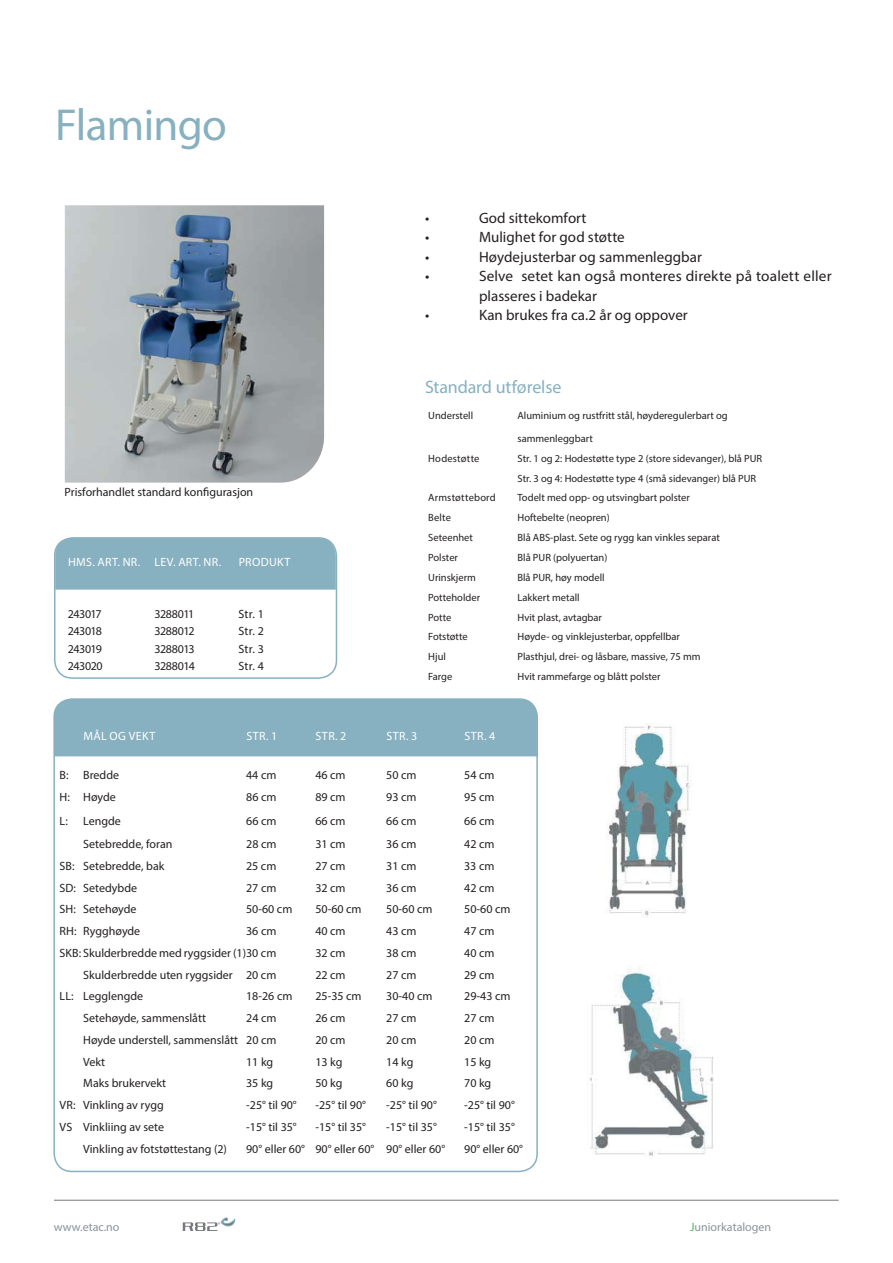
<style>
.page{position:relative;width:893px;height:1263px;background:#fff}
.page>*{position:absolute;margin:0;border:0;box-sizing:border-box;transform-origin:0 0}
.t1{font:45px "Myriad Pro";letter-spacing:-.015em;color:#87b0c0}
.t2{font:18px "Myriad Pro";letter-spacing:-.01em;color:#87b0c0}
.t3{font:15px/19.5px "Myriad Pro";color:#231f20}
.t4{font:12px "Myriad Pro";color:#231f20}
.t5{font:12px "Myriad Pro";letter-spacing:.035em;color:#fff}
.t6{font:12px "Myriad Pro";letter-spacing:-.035em;color:#231f20}
.t7{font:12px "Myriad Pro";color:#88949b}
.t8{font:10.5px/22.5px "Myriad Pro";color:#231f20}
.t9{font:10.5px "Myriad Pro";letter-spacing:.02em;color:#231f20}
.s1{color:#42b658}
</style>
<div class="page">
<svg style="left:183px;top:1218px;width:52px;height:13px"></svg>
<hr style="left:54px;top:1200px;width:785px;height:1px;background:#76787d">
<div style="left:55px;top:538px;width:281px;height:52px;background:#87b0c0"></div>
<div style="left:54px;top:537px;width:283px;height:142px;border:2px solid #87b0c0;border-radius:18px"></div>
<img style="left:606px;top:723px;width:84px;height:195px">
<img style="left:65px;top:205px;width:260px;height:278px">
<img style="left:590px;top:967px;width:124px;height:189px">
<div style="left:56px;top:701px;width:479px;height:55px;background:#87b0c0"></div>
<div style="left:53px;top:698px;width:485px;height:474px;border:2px solid #87b0c0;border-radius:18px"></div>
<h1 class="t1" style="left:55px;top:108px;width:173px">Flamingo</h1>
<p class="t4" style="left:65px;top:487px;width:190px">Prisforhandlet standard konfigurasjon</p>
<p class="t5" style="left:68px;top:557px;width:155px">HMS. ART. NR. LEV. ART. NR.</p>
<p class="t5" style="left:239px;top:557px;width:53px">PRODUKT</p>
<p class="t4" style="left:68px;top:609px;width:35px">243017</p>
<p class="t6" style="left:154px;top:609px;width:41px">3288011</p>
<p class="t4" style="left:239px;top:609px;width:27px">Str. 1</p>
<p class="t4" style="left:68px;top:626px;width:36px">243018</p>
<p class="t6" style="left:154px;top:626px;width:42px">3288012</p>
<p class="t4" style="left:239px;top:626px;width:27px">Str. 2</p>
<p class="t4" style="left:68px;top:644px;width:36px">243019</p>
<p class="t6" style="left:154px;top:644px;width:42px">3288013</p>
<p class="t4" style="left:239px;top:644px;width:27px">Str. 3</p>
<p class="t4" style="left:68px;top:661px;width:36px">243020</p>
<p class="t6" style="left:154px;top:661px;width:42px">3288014</p>
<p class="t4" style="left:239px;top:661px;width:27px">Str. 4</p>
<p class="t3" style="left:425px;top:209px;width:6px">•</p>
<p class="t3" style="left:479px;top:209px;width:109px">God sittekomfort</p>
<p class="t3" style="left:425px;top:228px;width:6px">•</p>
<p class="t3" style="left:479px;top:228px;width:147px">Mulighet for god støtte</p>
<p class="t3" style="left:425px;top:248px;width:6px">•</p>
<p class="t3" style="left:479px;top:248px;width:224px">Høydejusterbar og sammenleggbar</p>
<p class="t3" style="left:425px;top:267px;width:6px">•</p>
<p class="t3" style="left:479px;top:267px;width:354px">Selve setet kan også monteres direkte på toalett eller plasseres i badekar</p>
<p class="t3" style="left:425px;top:306px;width:6px">•</p>
<p class="t3" style="left:479px;top:306px;width:210px">Kan brukes fra ca.2 år og oppover</p>
<h2 class="t2" style="left:425px;top:381px;width:138px">Standard utførelse</h2>
<p class="t8" style="left:428px;top:405px;width:47px">Understell</p>
<p class="t8" style="left:517px;top:405px;width:212px">Aluminium og rustfritt stål, høyderegulerbart og sammenleggbart</p>
<p class="t9" style="left:428px;top:454px;width:53px">Hodestøtte</p>
<p class="t8" style="left:517px;top:449px;width:246px;line-height:19.8px">Str. 1 og 2: Hodestøtte type 2 (store sidevanger), blå PUR<br>Str. 3 og 4: Hodestøtte type 4 (små sidevanger) blå PUR</p>
<p class="t9" style="left:428px;top:494px;width:69px">Armstøttebord</p>
<p class="t8" style="left:517px;top:487px;width:174px">Todelt med opp- og utsvingbart polster</p>
<p class="t8" style="left:428px;top:507px;width:24px">Belte</p>
<p class="t8" style="left:517px;top:507px;width:94px">Hoftebelte (neopren)</p>
<p class="t8" style="left:428px;top:527px;width:46px">Seteenhet</p>
<p class="t8" style="left:517px;top:527px;width:204px">Blå ABS-plast. Sete og rygg kan vinkles separat</p>
<p class="t8" style="left:428px;top:547px;width:31px">Polster</p>
<p class="t8" style="left:517px;top:547px;width:91px">Blå PUR (polyuertan)</p>
<p class="t8" style="left:428px;top:567px;width:49px">Urinskjerm</p>
<p class="t8" style="left:517px;top:567px;width:89px">Blå PUR, høy modell</p>
<p class="t8" style="left:428px;top:587px;width:53px">Potteholder</p>
<p class="t8" style="left:517px;top:587px;width:64px">Lakkert metall</p>
<p class="t8" style="left:428px;top:606px;width:25px">Potte</p>
<p class="t8" style="left:517px;top:606px;width:86px">Hvit plast, avtagbar</p>
<p class="t8" style="left:428px;top:626px;width:41px">Fotstøtte</p>
<p class="t8" style="left:517px;top:626px;width:164px">Høyde- og vinklejusterbar, oppfellbar</p>
<p class="t8" style="left:428px;top:646px;width:19px">Hjul</p>
<p class="t8" style="left:517px;top:646px;width:185px">Plasthjul, drei- og låsbare, massive, 75 mm</p>
<p class="t8" style="left:428px;top:666px;width:26px">Farge</p>
<p class="t8" style="left:517px;top:666px;width:145px">Hvit rammefarge og blått polster</p>
<p class="t5" style="left:83px;top:732px;width:73px">MÅL OG VEKT</p>
<p class="t5" style="left:246px;top:732px;width:32px">STR. 1</p>
<p class="t5" style="left:316px;top:732px;width:32px">STR. 2</p>
<p class="t5" style="left:386px;top:732px;width:33px">STR. 3</p>
<p class="t5" style="left:464px;top:732px;width:33px">STR. 4</p>
<p class="t4" style="left:60px;top:770px;width:61px">B: Bredde</p>
<p class="t4" style="left:246px;top:770px;width:32px">44 cm</p>
<p class="t4" style="left:315px;top:770px;width:32px">46 cm</p>
<p class="t4" style="left:386px;top:770px;width:32px">50 cm</p>
<p class="t4" style="left:464px;top:770px;width:32px">54 cm</p>
<p class="t4" style="left:60px;top:793px;width:58px">H: Høyde</p>
<p class="t4" style="left:246px;top:793px;width:32px">86 cm</p>
<p class="t4" style="left:315px;top:793px;width:32px">89 cm</p>
<p class="t4" style="left:386px;top:793px;width:32px">93 cm</p>
<p class="t4" style="left:464px;top:793px;width:32px">95 cm</p>
<p class="t4" style="left:60px;top:816px;width:10px">L:</p>
<p class="t4" style="left:83px;top:816px;width:39px">Lengde</p>
<p class="t4" style="left:246px;top:816px;width:32px">66 cm</p>
<p class="t4" style="left:315px;top:816px;width:32px">66 cm</p>
<p class="t4" style="left:386px;top:816px;width:32px">66 cm</p>
<p class="t4" style="left:464px;top:816px;width:32px">66 cm</p>
<p class="t4" style="left:83px;top:840px;width:91px">Setebredde, foran</p>
<p class="t4" style="left:246px;top:840px;width:32px">28 cm</p>
<p class="t4" style="left:315px;top:840px;width:32px">31 cm</p>
<p class="t4" style="left:386px;top:840px;width:32px">36 cm</p>
<p class="t4" style="left:464px;top:840px;width:32px">42 cm</p>
<p class="t4" style="left:60px;top:861px;width:106px">SB: Setebredde, bak</p>
<p class="t4" style="left:246px;top:861px;width:32px">25 cm</p>
<p class="t4" style="left:315px;top:861px;width:32px">27 cm</p>
<p class="t4" style="left:386px;top:861px;width:32px">31 cm</p>
<p class="t4" style="left:464px;top:861px;width:32px">33 cm</p>
<p class="t4" style="left:60px;top:883px;width:79px">SD: Setedybde</p>
<p class="t4" style="left:246px;top:883px;width:32px">27 cm</p>
<p class="t4" style="left:315px;top:883px;width:32px">32 cm</p>
<p class="t4" style="left:386px;top:883px;width:32px">36 cm</p>
<p class="t4" style="left:464px;top:883px;width:32px">42 cm</p>
<p class="t4" style="left:60px;top:905px;width:78px">SH: Setehøyde</p>
<p class="t4" style="left:246px;top:905px;width:48px">50-60 cm</p>
<p class="t4" style="left:315px;top:905px;width:48px">50-60 cm</p>
<p class="t4" style="left:386px;top:905px;width:48px">50-60 cm</p>
<p class="t4" style="left:464px;top:905px;width:48px">50-60 cm</p>
<p class="t4" style="left:60px;top:927px;width:82px">RH: Rygghøyde</p>
<p class="t4" style="left:246px;top:927px;width:32px">36 cm</p>
<p class="t4" style="left:315px;top:927px;width:32px">40 cm</p>
<p class="t4" style="left:386px;top:927px;width:32px">43 cm</p>
<p class="t4" style="left:464px;top:927px;width:32px">47 cm</p>
<p class="t4" style="left:60px;top:948px;width:218px">SKB: Skulderbredde med ryggsider (1)30 cm</p>
<p class="t4" style="left:315px;top:948px;width:32px">32 cm</p>
<p class="t4" style="left:386px;top:948px;width:32px">38 cm</p>
<p class="t4" style="left:464px;top:948px;width:32px">40 cm</p>
<p class="t4" style="left:83px;top:970px;width:195px">Skulderbredde uten ryggsider 20 cm</p>
<p class="t4" style="left:315px;top:970px;width:32px">22 cm</p>
<p class="t4" style="left:386px;top:970px;width:32px">27 cm</p>
<p class="t4" style="left:464px;top:970px;width:32px">29 cm</p>
<p class="t4" style="left:60px;top:992px;width:85px">LL: Legglengde</p>
<p class="t4" style="left:246px;top:992px;width:48px">18-26 cm</p>
<p class="t4" style="left:315px;top:992px;width:48px">25-35 cm</p>
<p class="t4" style="left:386px;top:992px;width:48px">30-40 cm</p>
<p class="t4" style="left:464px;top:992px;width:48px">29-43 cm</p>
<p class="t4" style="left:83px;top:1014px;width:124px">Setehøyde, sammenslått</p>
<p class="t4" style="left:246px;top:1014px;width:32px">24 cm</p>
<p class="t4" style="left:315px;top:1014px;width:32px">26 cm</p>
<p class="t4" style="left:386px;top:1014px;width:32px">27 cm</p>
<p class="t4" style="left:464px;top:1014px;width:32px">27 cm</p>
<p class="t4" style="left:83px;top:1035px;width:195px">Høyde understell, sammenslått 20 cm</p>
<p class="t4" style="left:315px;top:1035px;width:32px">20 cm</p>
<p class="t4" style="left:386px;top:1035px;width:32px">20 cm</p>
<p class="t4" style="left:464px;top:1035px;width:32px">20 cm</p>
<p class="t4" style="left:83px;top:1057px;width:23px">Vekt</p>
<p class="t4" style="left:246px;top:1057px;width:29px">11 kg</p>
<p class="t4" style="left:315px;top:1057px;width:29px">13 kg</p>
<p class="t4" style="left:386px;top:1057px;width:29px">14 kg</p>
<p class="t4" style="left:464px;top:1057px;width:29px">15 kg</p>
<p class="t4" style="left:83px;top:1079px;width:84px">Maks brukervekt</p>
<p class="t4" style="left:246px;top:1079px;width:29px">35 kg</p>
<p class="t4" style="left:315px;top:1079px;width:29px">50 kg</p>
<p class="t4" style="left:386px;top:1079px;width:29px">60 kg</p>
<p class="t4" style="left:464px;top:1079px;width:29px">70 kg</p>
<p class="t4" style="left:60px;top:1101px;width:106px">VR: Vinkling av rygg</p>
<p class="t4" style="left:246px;top:1101px;width:52px">-25° til 90°</p>
<p class="t4" style="left:315px;top:1101px;width:52px">-25° til 90°</p>
<p class="t4" style="left:386px;top:1101px;width:52px">-25° til 90°</p>
<p class="t4" style="left:464px;top:1101px;width:52px">-25° til 90°</p>
<p class="t4" style="left:60px;top:1122px;width:106px">VS Vinkliing av sete</p>
<p class="t4" style="left:246px;top:1122px;width:52px">-15° til 35°</p>
<p class="t4" style="left:315px;top:1122px;width:52px">-15° til 35°</p>
<p class="t4" style="left:386px;top:1122px;width:52px">-15° til 35°</p>
<p class="t4" style="left:464px;top:1122px;width:52px">-15° til 35°</p>
<p class="t4" style="left:83px;top:1144px;width:145px">Vinkling av fotstøttestang (2)</p>
<p class="t4" style="left:246px;top:1144px;width:200px">90° eller 60° 90° eller 60° 90° eller 60°</p>
<p class="t4" style="left:464px;top:1144px;width:60px">90° eller 60°</p>
<p class="t7" style="left:54px;top:1222px;width:67px">www.etac.no</p>
<p class="t7" style="left:690px;top:1222px;width:83px"><span class="s1">J</span>uniorkatalogen</p>
</div>
